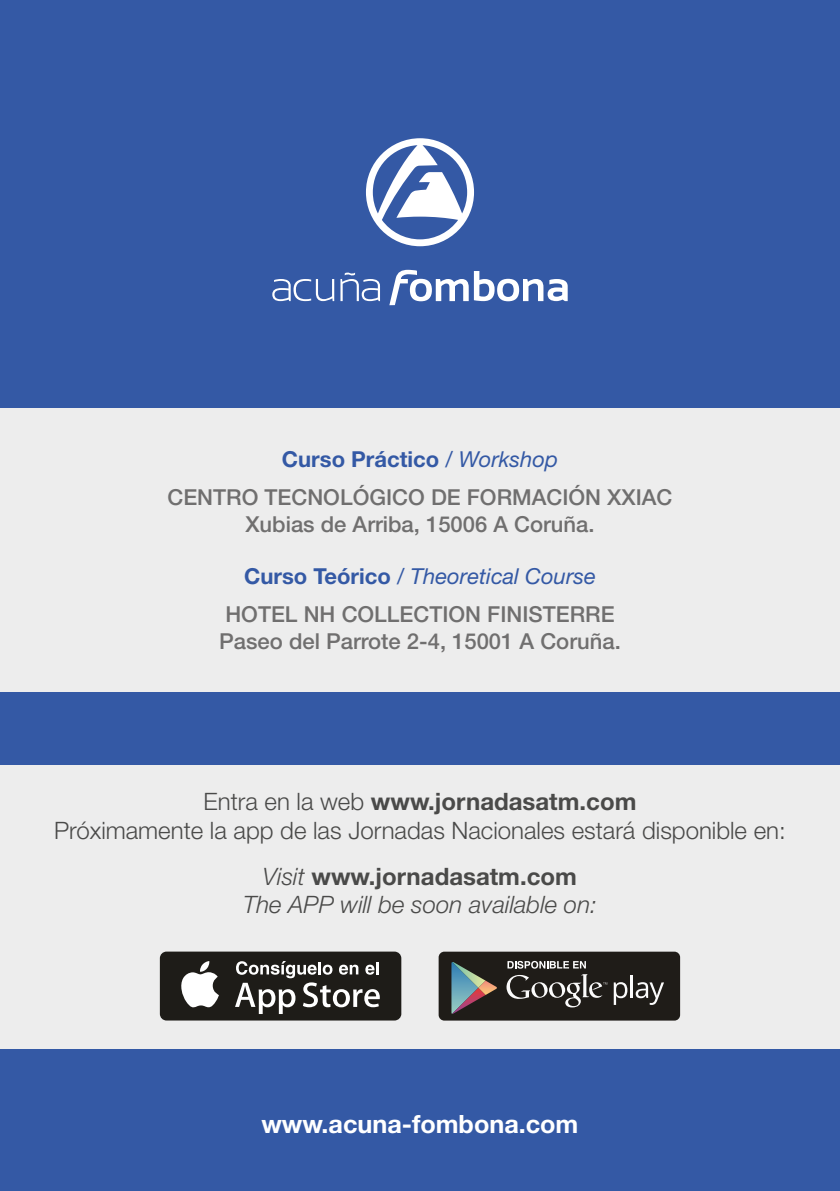
<style>
.page{position:relative;width:840px;height:1191px;background:#fff}
.page>*{position:absolute;margin:0;border:0;box-sizing:border-box;transform-origin:0 0}
.t1{font:700 25.2px "Helvetica Neue LT Std";color:#fff}
.t2{font:300 24px/28.8px "Helvetica Neue LT Std";color:#4a4a49;text-align:center}
.t3{font:italic 300 24px/28.8px "Helvetica Neue LT Std";color:#4a4a49;text-align:center}
.t4{font:500 22px/37.8px "Helvetica Neue LT Std";color:#706f6f;text-align:center}
.s1{font-weight:700;color:#3459a5}
.s2{font-weight:400;font-style:italic;color:#3459a5}
.s3{font-weight:700}
.s4{font-weight:700;font-style:normal}
</style>
<div class="page">
<div style="left:0;top:0;width:839px;height:1191px;background:#3459a5"></div>
<div style="left:0;top:408px;width:839px;height:284px;background:#ededed"></div>
<div style="left:0;top:765px;width:839px;height:284px;background:#ededed"></div>
<div style="left:160px;top:951px;width:241px;height:69px;background:#1e1c18;border-radius:7px"></div>
<svg style="left:181px;top:961px;width:38px;height:46px"></svg>
<svg style="left:235px;top:961px;width:144px;height:53px"></svg>
<svg style="left:438px;top:951px;width:241px;height:69px;background:#3b3936"></svg>
<svg style="left:366px;top:138px;width:108px;height:108px"></svg>
<svg style="left:272px;top:270px;width:295px;height:35px"></svg>
<p class="t4" style="left:167px;top:440px;width:506px"><span class="s1">Curso Práctico</span> <span class="s2">/ Workshop<br></span>CENTRO TECNOLÓGICO DE FORMACIÓN XXIAC</p>
<p class="t4" style="left:245px;top:504px;width:350px">Xubias de Arriba, 15006 A Coruña.</p>
<p class="t4" style="left:225px;top:557px;width:390px"><span class="s1">Curso Teórico</span> <span class="s2">/ Theoretical Course<br></span>HOTEL NH COLLECTION FINISTERRE</p>
<p class="t4" style="left:219px;top:621px;width:403px">Paseo del Parrote 2-4, 15001 A Coruña.</p>
<p class="t2" style="left:54px;top:786px;width:732px">Entra en la web <span class="s3">www.jornadasatm.com<br></span>Próximamente la app de las Jornadas Nacionales estará disponible en:</p>
<p class="t3" style="left:243px;top:861px;width:355px">Visit <span class="s4">www.jornadasatm.com<br></span>The APP will be soon available on:</p>
<p class="t1" style="left:261px;top:1108px;width:318px">www.acuna-fombona.com</p>
</div>
